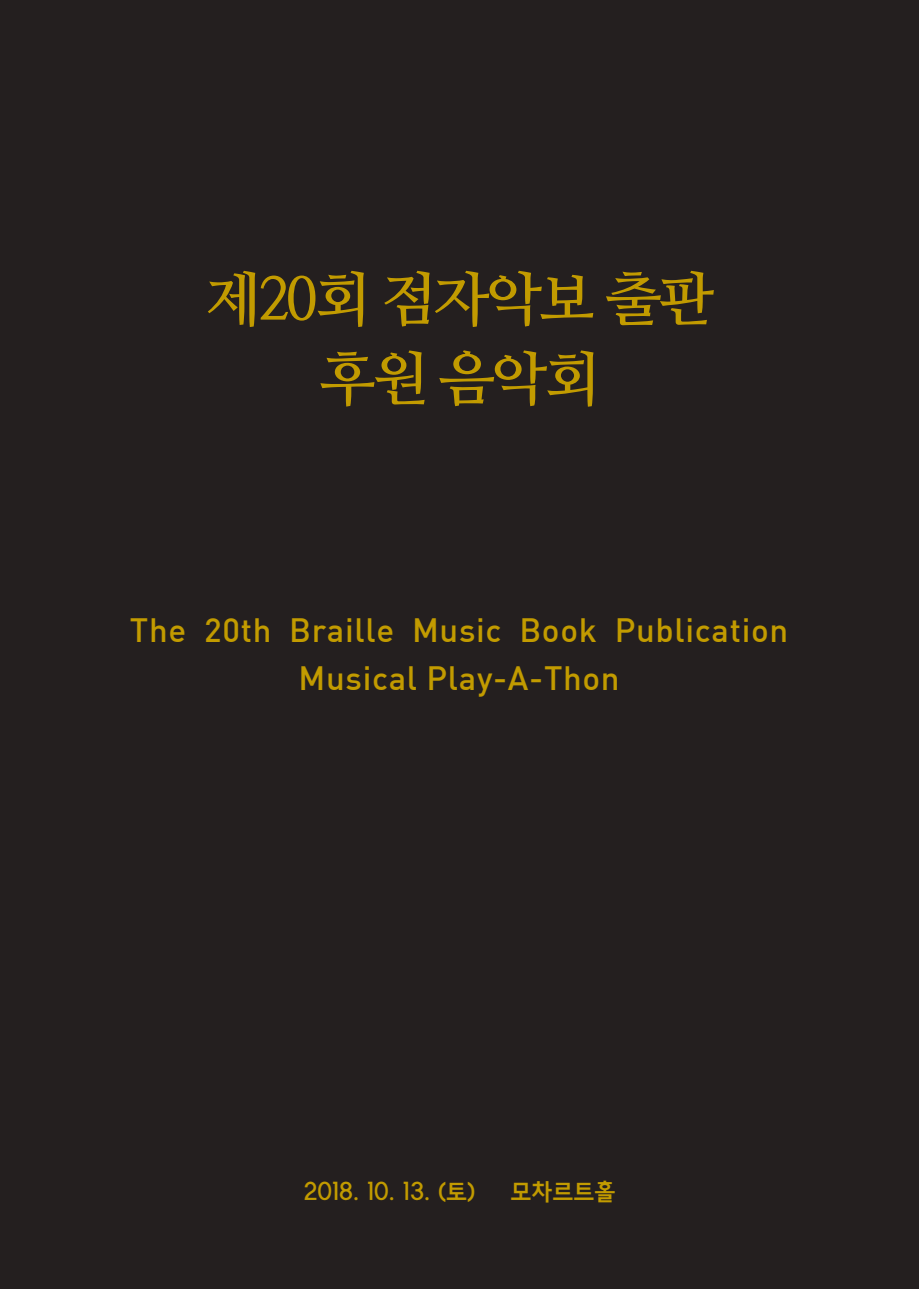
<style>
.page{position:relative;width:919px;height:1289px;background:#fff}
.page>*{position:absolute;margin:0;border:0;box-sizing:border-box;transform-origin:0 0}
.t1{font:59.1px/79.7px "Nanum Myeongjo OTF Bold";letter-spacing:-.06em;color:#c29b00;text-align:center}
.t2{font:500 33px/48px "DIN";letter-spacing:.02em;color:#c29b00;text-align:center}
.t3{font:22.8px "THE Jung 160";color:#c29b00}
</style>
<div class="page">
<div style="left:0;top:0;width:918px;height:1288px;background:#241f1f"></div>
<h1 class="t1" style="left:205px;top:259px;width:510px">제20회 점자악보 출판 후원 음악회</h1>
<p class="t2" style="left:130px;top:605px;width:659px">The 20th Braille Music Book Publication<br>Musical Play-A-Thon</p>
<p class="t3" style="left:303px;top:1179px;width:173px">2018. 10. 13. (토)</p>
<p class="t3" style="left:510px;top:1179px;width:107px">모차르트홀</p>
</div>
